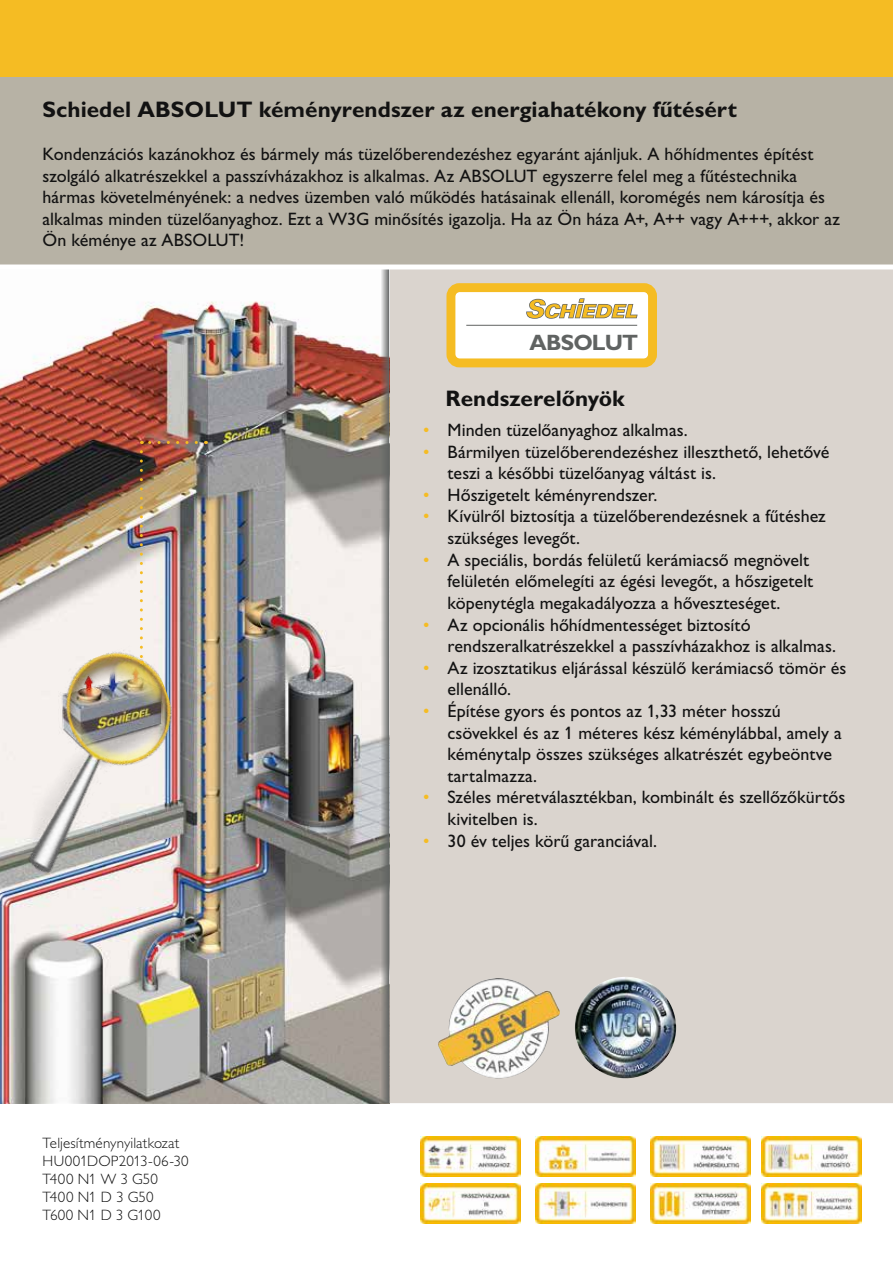
<style>
.page{position:relative;width:893px;height:1263px;background:#fff}
.page>*{position:absolute;margin:0;border:0;box-sizing:border-box;transform-origin:0 0}
.t1{font:22.5px "Gill Sans H Bold";color:#121212}
.t2{font:700 22.35px "Gill Sans";letter-spacing:-.04em;color:#606362}
.t3{font:18px/21.6px "Gill Sans H Regular";color:#121212}
.t4{font:15px/18px "Gill Sans H Light";letter-spacing:.01em;color:#121212}
.s1{color:#f5bc23}
</style>
<div class="page">
<div style="left:0;top:0;width:893px;height:94px;background:#f5bc23"></div>
<div style="left:0;top:77px;width:893px;height:190px;background:#b7b2a5"></div>
<div style="left:0;top:267px;width:893px;height:839px;background:#dad4ce"></div>
<div style="left:0;top:264px;width:893px;height:5px;background:#fff"></div>
<div style="left:0;top:1103px;width:893px;height:5px;background:#fff"></div>
<img style="left:0;top:269px;width:380px;height:834px">
<div style="left:451px;top:288px;width:201px;height:75px;background:#fff;border-radius:8px"></div>
<div style="left:446px;top:283px;width:211px;height:84px;border:9px solid #f5bc23;border-radius:8px"></div>
<hr style="left:466px;top:325px;width:171px;height:1px;background:#606362">
<svg style="left:526px;top:298px;width:112px;height:21px"></svg>
<img style="left:438px;top:978px;width:122px;height:100px">
<img style="left:575px;top:977px;width:101px;height:101px;border-radius:51px">
<img style="left:421px;top:1137px;width:100px;height:40px">
<img style="left:536px;top:1137px;width:99px;height:40px">
<img style="left:650px;top:1137px;width:100px;height:40px">
<img style="left:761px;top:1137px;width:100px;height:40px">
<img style="left:421px;top:1184px;width:100px;height:39px">
<img style="left:536px;top:1184px;width:99px;height:39px">
<img style="left:650px;top:1184px;width:100px;height:39px">
<img style="left:761px;top:1184px;width:100px;height:39px">
<img style="left:0;top:638px;width:213px;height:246px">
<svg style="left:141px;top:441px;width:55px;height:3px"></svg>
<svg style="left:140px;top:452px;width:3px;height:212px"></svg>
<svg style="left:380px;top:269px;width:9px;height:834px;background:#989591"></svg>
<p class="t1" style="left:43px;top:96px;width:696px">Schiedel ABSOLUT kéményrendszer az energiahatékony fûtésért</p>
<p class="t3" style="left:43px;top:143px;width:799px">Kondenzációs kazánokhoz és bármely más tüzelôberendezéshez egyaránt ajánljuk. A hôhídmentes építést szolgáló alkatrészekkel a passzívházakhoz is alkalmas. Az ABSOLUT egyszerre felel meg a fûtéstechnika hármas követelményének: a nedves üzemben való mûködés hatásainak ellenáll, koromégés nem károsítja és alkalmas minden tüzelôanyaghoz. Ezt a W3G minôsítés igazolja. Ha az Ön háza A+, A++ vagy A+++, akkor az Ön kéménye az ABSOLUT!</p>
<p class="t2" style="left:530px;top:329px;width:110px">ABSOLUT</p>
<p class="t4" style="left:43px;top:1134px;width:148px">Teljesítménynyilatkozat<br>HU001DOP2013-06-30<br>T400 N1 W 3 G50<br>T400 N1 D 3 G50<br>T600 N1 D 3 G100</p>
<p class="t1" style="left:445px;top:385px;width:181px">Rendszerelônyök</p>
<p class="t3" style="left:423px;top:419px;width:266px"><span class="s1">•</span> Minden tüzelôanyaghoz alkalmas.</p>
<p class="t3" style="left:448px;top:441px;width:383px;text-indent:-24px"><span class="s1">•</span> Bármilyen tüzelôberendezéshez illeszthetô, lehetôvé teszi a késôbbi tüzelôanyag váltást is.</p>
<p class="t3" style="left:423px;top:484px;width:236px"><span class="s1">•</span> Hôszigetelt kéményrendszer.</p>
<p class="t3" style="left:448px;top:505px;width:380px;text-indent:-24px"><span class="s1">•</span> Kívülrôl biztosítja a tüzelôberendezésnek a fûtéshez szükséges levegôt.</p>
<p class="t3" style="left:448px;top:549px;width:367px;text-indent:-24px"><span class="s1">•</span> A speciális, bordás felületû kerámiacsô megnövelt felületén elômelegíti az égési levegôt, a hôszigetelt köpenytégla megakadályozza a hôveszteséget.</p>
<p class="t3" style="left:448px;top:613px;width:390px;text-indent:-24px"><span class="s1">•</span> Az opcionális hôhídmentességet biztosító rendszeralkatrészekkel a passzívházakhoz is alkalmas.</p>
<p class="t3" style="left:448px;top:657px;width:400px;text-indent:-24px"><span class="s1">•</span> Az izosztatikus eljárással készülô kerámiacsô tömör és ellenálló.</p>
<p class="t3" style="left:448px;top:700px;width:396px;text-indent:-24px"><span class="s1">•</span> Építése gyors és pontos az 1,33 méter hosszú csövekkel és az 1 méteres kész kéménylábbal, amely a kéménytalp összes szükséges alkatrészét egybeöntve tartalmazza.</p>
<p class="t3" style="left:448px;top:786px;width:399px;text-indent:-24px"><span class="s1">•</span> Széles méretválasztékban, kombinált és szellôzôkürtôs kivitelben is.</p>
<p class="t3" style="left:423px;top:829px;width:236px"><span class="s1">•</span> 30 év teljes körû garanciával.</p>
</div>
